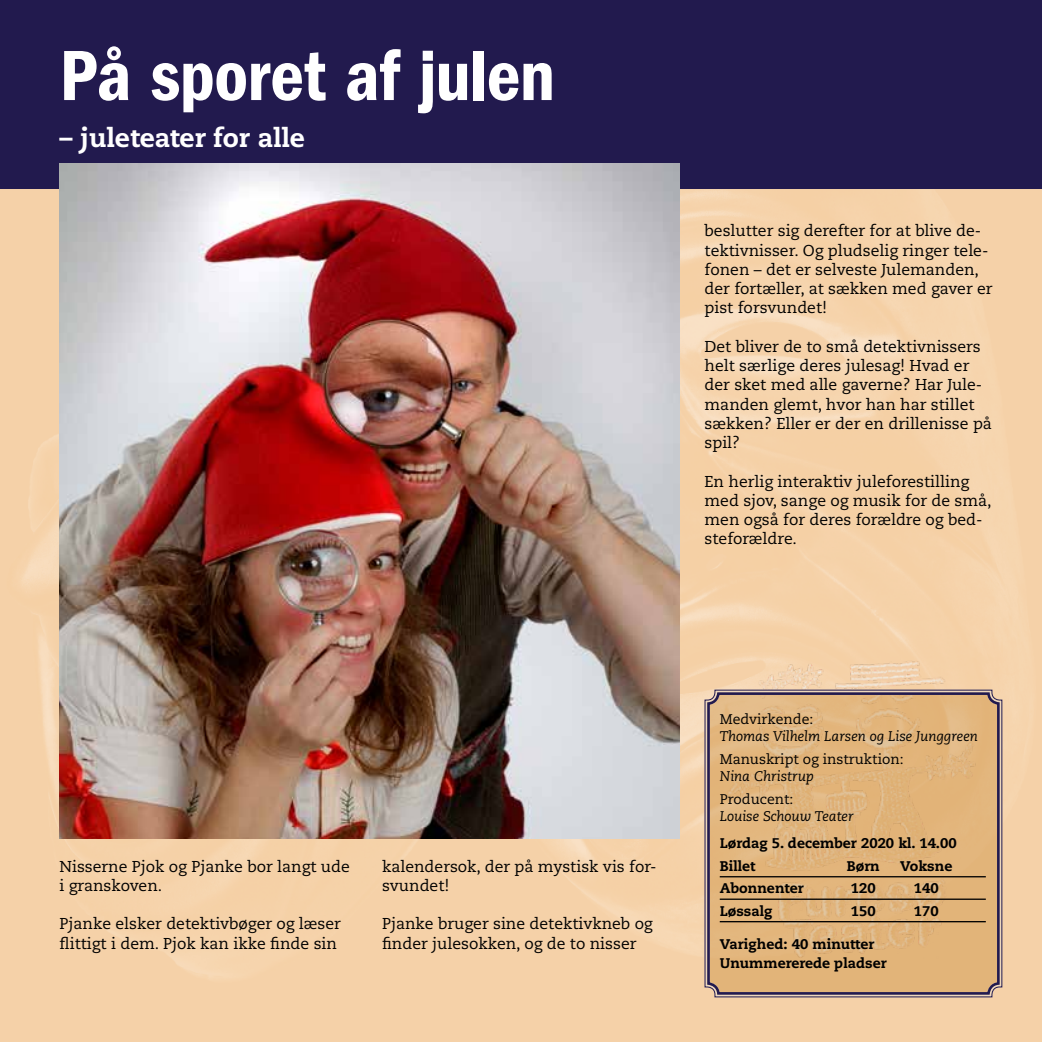
<style>
.page{position:relative;width:1042px;height:1042px;background:#fff}
.page>*{position:absolute;margin:0;border:0;box-sizing:border-box;transform-origin:0 0}
.t1{font:73.5px "ITC Franklin Gothic Std Dm Cd";letter-spacing:-.01em;color:#fff}
.t2{font:800 26.25px "Caecilia LT Std";color:#fff}
.t3{font:15.75px/19.2px "Caecilia LT Std";color:#000}
.t4{font:800 14px/22.4px "Caecilia LT Std";color:#000}
.t5{font:italic 14px "Caecilia LT Std";color:#000}
.t6{font:14px "Caecilia LT Std";color:#000}
</style>
<div class="page">
<img style="left:0;top:189px;width:1042px;height:853px">
<div style="left:0;top:0;width:1042px;height:189px;background:#221a4e"></div>
<img style="left:704px;top:650px;width:298px;height:39px">
<img style="left:60px;top:163px;width:620px;height:675px">
<svg style="left:704px;top:689px;width:298px;height:309px;background:#dbb07c"></svg>
<div style="left:707px;top:692px;width:292px;height:302px;border:3px solid #221a4e;border-radius:10px"></div>
<h1 class="t1" style="left:60px;top:34px;width:497px">På sporet af julen</h1>
<h2 class="t2" style="left:60px;top:122px;width:247px">– juleteater for alle</h2>
<p class="t3" style="left:704px;top:221px;width:289px">beslutter sig derefter for at blive de&shy;tektivnisser. Og pludselig ringer tele&shy;fonen – det er selveste Julemanden, der fortæller, at sækken med gaver er pist forsvundet!</p>
<p class="t3" style="left:704px;top:337px;width:289px">Det bliver de to små detektivnissers helt særlige deres julesag! Hvad er der sket med alle gaverne? Har Jule&shy;manden glemt, hvor han har stillet sækken? Eller er der en drillenisse på spil?</p>
<p class="t3" style="left:704px;top:472px;width:288px">En herlig interaktiv juleforestilling med sjov, sange og musik for de små, men også for deres forældre og bed&shy;steforældre.</p>
<p class="t3" style="left:60px;top:857px;width:292px">Nisserne Pjok og Pjanke bor langt ude i granskoven.</p>
<p class="t3" style="left:60px;top:914px;width:283px">Pjanke elsker detektivbøger og læser flittigt i dem. Pjok kan ikke finde sin</p>
<p class="t3" style="left:382px;top:857px;width:276px">kalendersok, der på mystisk vis for&shy;svundet!</p>
<p class="t3" style="left:382px;top:914px;width:272px">Pjanke bruger sine detektivkneb og finder julesokken, og de to nisser</p>
<p class="t6" style="left:720px;top:710px;width:95px">Medvirkende:</p>
<p class="t5" style="left:720px;top:728px;width:260px">Thomas Vilhelm Larsen og Lise Junggreen</p>
<p class="t6" style="left:720px;top:750px;width:185px">Manuskript og instruktion:</p>
<p class="t5" style="left:720px;top:768px;width:96px">Nina Christrup</p>
<p class="t6" style="left:720px;top:790px;width:75px">Producent:</p>
<p class="t5" style="left:720px;top:808px;width:135px">Louise Schouw Teater</p>
<p class="t4" style="left:720px;top:832px;width:238px">Lørdag 5. december 2020 kl. 14.00<br>Billet</p>
<p class="t4" style="left:846px;top:855px;width:35px">Børn</p>
<p class="t4" style="left:900px;top:855px;width:54px">Voksne</p>
<p class="t4" style="left:720px;top:877px;width:86px">Abonnenter</p>
<p class="t4" style="left:851px;top:877px;width:26px">120</p>
<p class="t4" style="left:914px;top:877px;width:26px">140</p>
<p class="t4" style="left:720px;top:900px;width:54px">Løssalg</p>
<p class="t4" style="left:851px;top:900px;width:26px">150</p>
<p class="t4" style="left:914px;top:900px;width:26px">170</p>
<p class="t4" style="left:720px;top:934px;width:168px;line-height:19.2px">Varighed: 40 minutter<br>Unummererede pladser</p>
</div>
